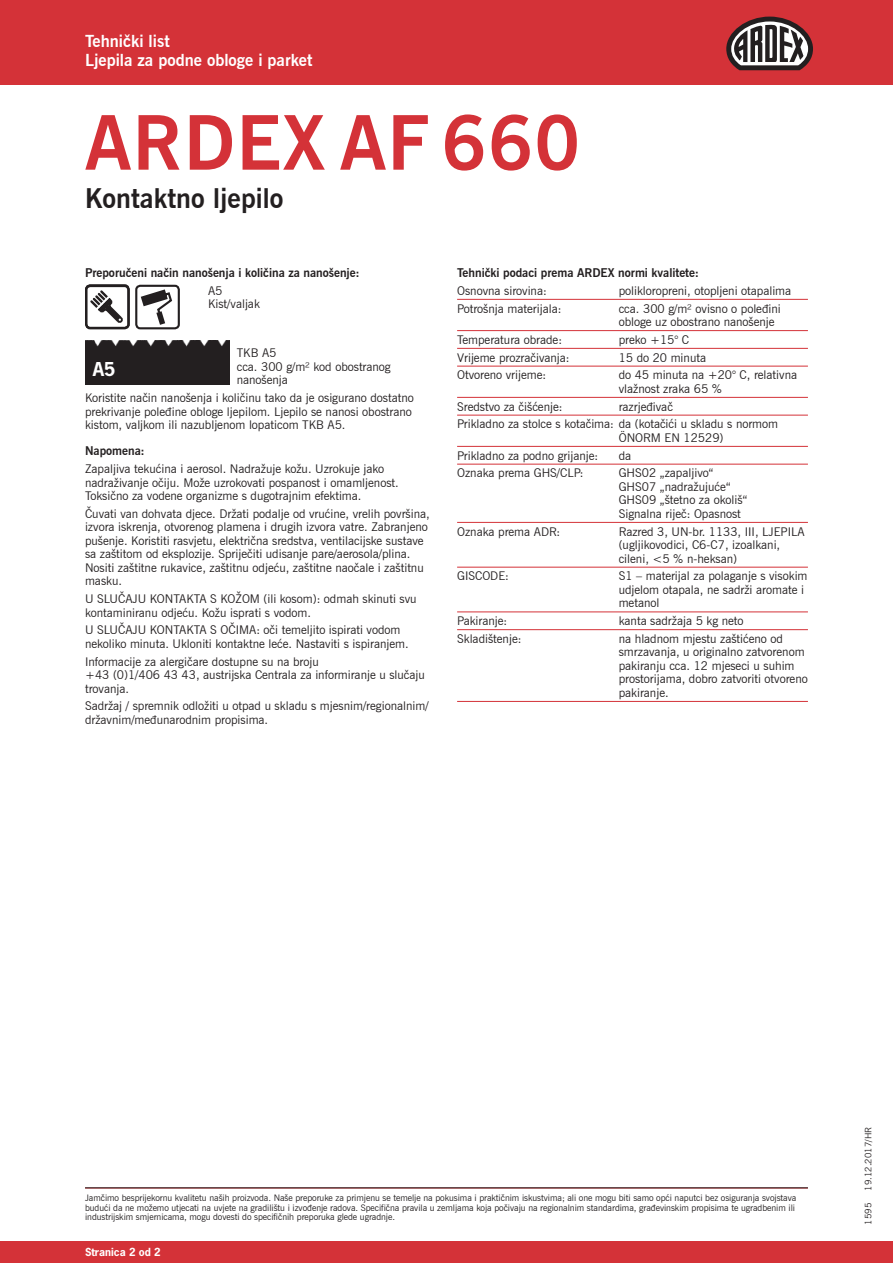
<style>
.page{position:relative;width:893px;height:1263px;background:#fff}
.page>*{position:absolute;margin:0;border:0;box-sizing:border-box;transform-origin:0 0}
.t1{font:700 75px "News Gothic BT";letter-spacing:.015em;color:#d43238}
.t2{font:700 27px "News Gothic BT";letter-spacing:.005em;color:#231f20}
.t3{font:700 18px "News Gothic Std";color:#fff}
.t4{font:700 16.5px/19.5px "News Gothic BT";color:#fff}
.t5{font:12px/13.5px "News Gothic BT";color:#231f20}
.t6{font:700 12px "News Gothic BT";color:#231f20}
.t7{font:700 10.5px "News Gothic Std";color:#fff}
.t8{font:9px/9.8px "News Gothic BT";letter-spacing:-.005em;color:#231f20}
</style>
<div class="page">
<div style="left:0;top:0;width:893px;height:85px;background:#d43238"></div>
<div style="left:0;top:1242px;width:893px;height:21px;background:#d43238"></div>
<hr style="left:457px;top:299px;width:351px;height:1px;background:#d43238">
<hr style="left:457px;top:330px;width:351px;height:1px;background:#d43238">
<hr style="left:457px;top:348px;width:351px;height:1px;background:#d43238">
<hr style="left:457px;top:366px;width:351px;height:1px;background:#d43238">
<hr style="left:457px;top:397px;width:351px;height:1px;background:#d43238">
<hr style="left:457px;top:415px;width:351px;height:1px;background:#d43238">
<hr style="left:457px;top:446px;width:351px;height:1px;background:#d43238">
<hr style="left:457px;top:464px;width:351px;height:1px;background:#d43238">
<hr style="left:457px;top:522px;width:351px;height:1px;background:#d43238">
<hr style="left:457px;top:567px;width:351px;height:1px;background:#d43238">
<hr style="left:457px;top:612px;width:351px;height:1px;background:#d43238">
<hr style="left:457px;top:629px;width:351px;height:1px;background:#d43238">
<hr style="left:457px;top:701px;width:351px;height:1px;background:#d43238">
<svg style="left:726px;top:17px;width:87px;height:53px"></svg>
<hr style="left:85px;top:1188px;width:723px;height:1px;background:#d43238">
<div style="left:135px;top:285px;width:45px;height:44px;border:2px solid #231f20;border-radius:4px"></div>
<svg style="left:140px;top:289px;width:33px;height:36px"></svg>
<svg style="left:85px;top:284px;width:45px;height:46px"></svg>
<div style="left:85px;top:340px;width:145px;height:45px;background:#231f20"></div>
<hr style="left:85px;top:1187px;width:723px;height:1px;background:#231f20">
<h3 class="t4" style="left:85px;top:31px;width:229px">Tehnički list<br>Ljepila za podne obloge i parket</h3>
<h1 class="t1" style="left:85px;top:97px;width:496px">ARDEX AF 660</h1>
<h2 class="t2" style="left:85px;top:182px;width:200px">Kontaktno ljepilo</h2>
<p class="t6" style="left:85px;top:265px;width:276px">Preporučeni način nanošenja i količina za nanošenje:</p>
<p class="t5" style="left:208px;top:284px;width:53px">A5<br>Kist/valjak</p>
<p class="t5" style="left:237px;top:346px;width:156px">TKB A5<br>cca. 300 g/m² kod obostranog nanošenja</p>
<p class="t5" style="left:85px;top:391px;width:330px">Koristite način nanošenja i količinu tako da je osigurano dostatno prekrivanje poleđine obloge ljepilom. Ljepilo se nanosi obostrano kistom, valjkom ili nazubljenom lopaticom TKB A5.</p>
<p class="t6" style="left:85px;top:444px;width:61px">Napomena:</p>
<p class="t5" style="left:85px;top:462px;width:315px">Zapaljiva tekućina i aerosol. Nadražuje kožu. Uzrokuje jako nadraživanje očiju. Može uzrokovati pospanost i omamljenost.<br>Toksično za vodene organizme s dugotrajnim efektima.</p>
<p class="t5" style="left:85px;top:507px;width:346px">Čuvati van dohvata djece. Držati podalje od vrućine, vrelih površina, izvora iskrenja, otvorenog plamena i drugih izvora vatre. Zabranjeno pušenje. Koristiti rasvjetu, električna sredstva, ventilacijske sustave sa zaštitom od eksplozije. Spriječiti udisanje pare/aerosola/plina.<br>Nositi zaštitne rukavice, zaštitnu odjeću, zaštitne naočale i zaštitnu masku.</p>
<p class="t5" style="left:85px;top:592px;width:333px">U SLUČAJU KONTAKTA S KOŽOM (ili kosom): odmah skinuti svu kontaminiranu odjeću. Kožu isprati s vodom.</p>
<p class="t5" style="left:85px;top:623px;width:325px">U SLUČAJU KONTAKTA S OČIMA: oči temeljito ispirati vodom nekoliko minuta. Ukloniti kontaktne leće. Nastaviti s ispiranjem.</p>
<p class="t5" style="left:85px;top:654px;width:341px">Informacije za alergičare dostupne su na broju<br>+43 (0)1/406 43 43, austrijska Centrala za informiranje u slučaju trovanja.</p>
<p class="t5" style="left:85px;top:699px;width:345px">Sadržaj / spremnik odložiti u otpad u skladu s mjesnim/regionalnim/ državnim/međunarodnim propisima.</p>
<h3 class="t3" style="left:93px;top:358px;width:24px">A5</h3>
<p class="t6" style="left:457px;top:265px;width:243px">Tehnički podaci prema ARDEX normi kvalitete:</p>
<p class="t5" style="left:457px;top:284px;width:91px">Osnovna sirovina:</p>
<p class="t5" style="left:619px;top:284px;width:174px">polikloropreni, otopljeni otapalima</p>
<p class="t5" style="left:457px;top:301px;width:106px">Potrošnja materijala:</p>
<p class="t5" style="left:619px;top:301px;width:164px">cca. 300 g/m² ovisno o poleđini obloge uz obostrano nanošenje</p>
<p class="t5" style="left:457px;top:333px;width:106px">Temperatura obrade:</p>
<p class="t5" style="left:619px;top:333px;width:72px">preko +15° C</p>
<p class="t5" style="left:457px;top:350px;width:114px">Vrijeme prozračivanja:</p>
<p class="t5" style="left:619px;top:350px;width:89px">15 do 20 minuta</p>
<p class="t5" style="left:457px;top:368px;width:91px">Otvoreno vrijeme:</p>
<p class="t5" style="left:619px;top:368px;width:180px">do 45 minuta na +20° C, relativna vlažnost zraka 65 %</p>
<p class="t5" style="left:457px;top:399px;width:107px">Sredstvo za čišćenje:</p>
<p class="t5" style="left:457px;top:397px;width:323px;line-height:17.7px;text-indent:162px">razrjeđivač<br>Prikladno za stolce s kotačima: da (kotačići u skladu s normom</p>
<p class="t5" style="left:619px;top:431px;width:106px">ÖNORM EN 12529)</p>
<p class="t5" style="left:457px;top:448px;width:143px">Prikladno za podno grijanje:</p>
<p class="t5" style="left:619px;top:448px;width:14px">da</p>
<p class="t5" style="left:457px;top:466px;width:128px">Oznaka prema GHS/CLP:</p>
<p class="t5" style="left:619px;top:466px;width:130px">GHS02 „zapaljivo“<br>GHS07 „nadražujuće“<br>GHS09 „štetno za okoliš“<br>Signalna riječ: Opasnost</p>
<p class="t5" style="left:457px;top:524px;width:105px">Oznaka prema ADR:</p>
<p class="t5" style="left:619px;top:524px;width:188px">Razred 3, UN-br. 1133, III, LJEPILA (ugljikovodici, C6-C7, izoalkani, cileni, &lt;5 % n-heksan)</p>
<p class="t5" style="left:457px;top:569px;width:53px">GISCODE:</p>
<p class="t5" style="left:619px;top:569px;width:190px">S1 – materijal za polaganje s visokim udjelom otapala, ne sadrži aromate i metanol</p>
<p class="t5" style="left:457px;top:614px;width:52px">Pakiranje:</p>
<p class="t5" style="left:619px;top:614px;width:126px">kanta sadržaja 5 kg neto</p>
<p class="t5" style="left:457px;top:632px;width:66px">Skladištenje:</p>
<p class="t5" style="left:619px;top:632px;width:191px">na hladnom mjestu zaštićeno od smrzavanja, u originalno zatvorenom pakiranju cca. 12 mjeseci u suhim prostorijama, dobro zatvoriti otvoreno pakiranje.</p>
<p class="t8" style="left:85px;top:1193px;width:713px">Jamčimo besprijekornu kvalitetu naših proizvoda. Naše preporuke za primjenu se temelje na pokusima i praktičnim iskustvima; ali one mogu biti samo opći naputci bez osiguranja svojstava budući da ne možemo utjecati na uvjete na gradilištu i izvođenje radova. Specifična pravila u zemljama koja počivaju na regionalnim standardima, građevinskim propisima te ugradbenim ili industrijskim smjernicama, mogu dovesti do specifičnih preporuka glede ugradnje.</p>
<p class="t7" style="left:85px;top:1245px;width:77px">Stranica 2 od 2</p>
<p class="t8" style="left:863px;top:1191px;width:65px;rotate:-90deg">19.12.2017/HR</p>
<p class="t8" style="left:863px;top:1225px;width:23px;rotate:-90deg">1595</p>
</div>
